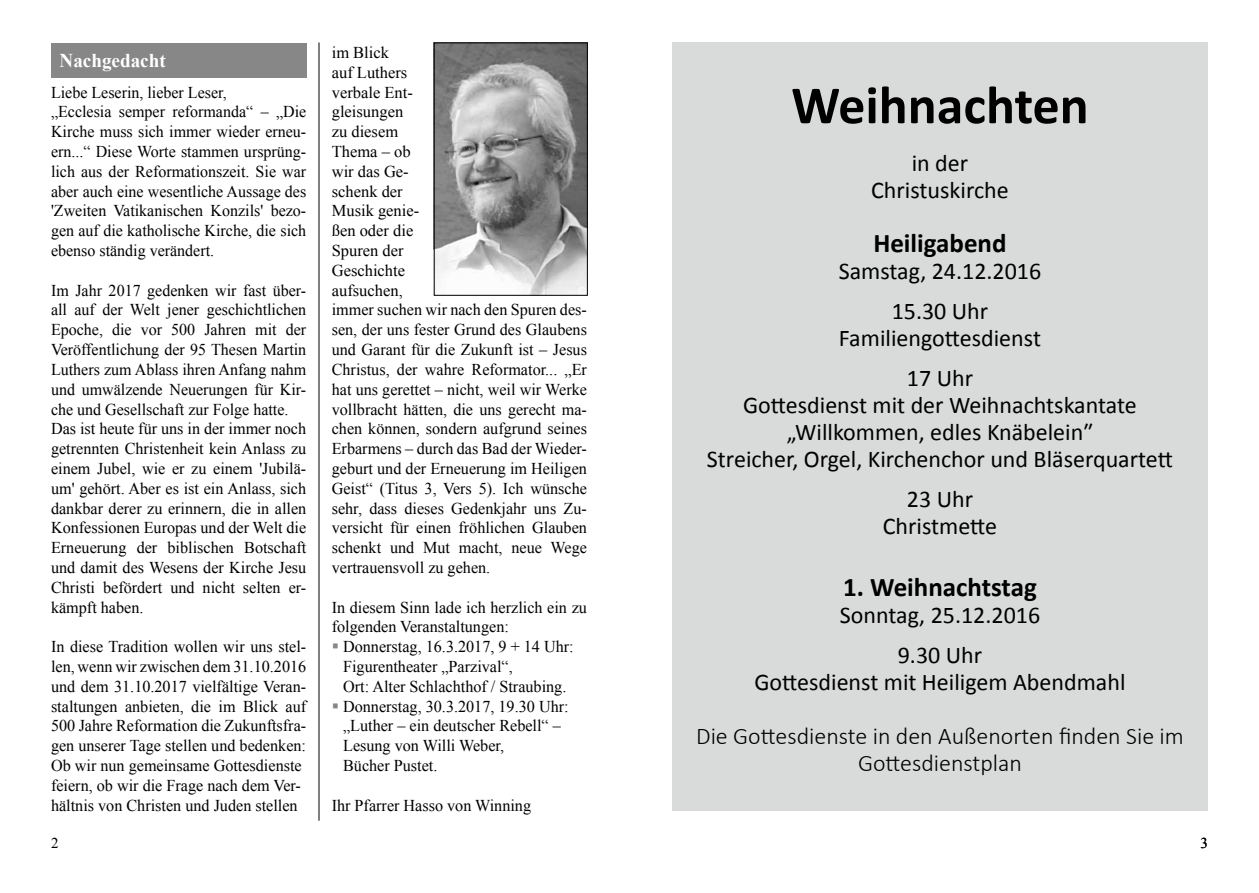
<style>
.page{position:relative;width:1259px;height:893px;background:#fff}
.page>*{position:absolute;margin:0;border:0;box-sizing:border-box;transform-origin:0 0}
.t1{font:700 54px "Calibri";color:#000}
.t2{font:700 27px "Calibri";color:#000}
.t3{font:24px/27px "Calibri";color:#000;text-align:center}
.t4{font:300 24px/27px "Calibri";color:#000;text-align:center}
.t5{font:700 19.5px "Times New Roman";color:#fff}
.t6{font:16.5px/19.8px "Times New Roman";color:#000}
.t7{font:15px "Times New Roman";color:#000}
.s1{color:#868786}
</style>
<div class="page">
<hr style="left:319px;top:43px;width:1px;height:778px;background:#000">
<div style="left:672px;top:43px;width:536px;height:768px;background:#d9dada"></div>
<img style="left:436px;top:45px;width:150px;height:249px">
<div style="left:434px;top:43px;width:154px;height:253px;border:1px solid #000"></div>
<div style="left:51px;top:44px;width:255px;height:34px;background:#868786"></div>
<p class="t5" style="left:60px;top:47px;width:108px">Nachgedacht</p>
<p class="t6" style="left:51px;top:82px;width:257px">Liebe Leserin, lieber Leser,<br>„Ecclesia semper reformanda“ – „Die Kirche muss sich immer wieder erneu&shy;ern...“ Diese Worte stammen ursprüng&shy;lich aus der Reformationszeit. Sie war aber auch eine wesentliche Aussage des 'Zweiten Vatikanischen Konzils' bezo&shy;gen auf die katholische Kirche, die sich ebenso ständig verändert.</p>
<p class="t6" style="left:51px;top:280px;width:257px">Im Jahr 2017 gedenken wir fast über&shy;all auf der Welt jener geschichtlichen Epoche, die vor 500 Jahren mit der Veröffentlichung der 95 Thesen Martin Luthers zum Ablass ihren Anfang nahm und umwälzende Neuerungen für Kir&shy;che und Gesellschaft zur Folge hatte.<br>Das ist heute für uns in der immer noch getrennten Christenheit kein Anlass zu einem Jubel, wie er zu einem 'Jubilä&shy;um' gehört. Aber es ist ein Anlass, sich dankbar derer zu erinnern, die in allen Konfessionen Europas und der Welt die Erneuerung der biblischen Botschaft und damit des Wesens der Kirche Jesu Christi befördert und nicht selten er&shy;kämpft haben.</p>
<p class="t6" style="left:51px;top:636px;width:257px">In diese Tradition wollen wir uns stel&shy;len, wenn wir zwischen dem 31.10.2016 und dem 31.10.2017 vielfältige Veran&shy;staltungen anbieten, die im Blick auf 500 Jahre Reformation die Zukunftsfra&shy;gen unserer Tage stellen und bedenken:<br>Ob wir nun gemeinsame Gottesdienste feiern, ob wir die Frage nach dem Ver&shy;hältnis von Christen und Juden stellen</p>
<p class="t6" style="left:332px;top:42px;width:257px">im Blick<br>auf Luthers<br>verbale Ent-<br>gleisungen<br>zu diesem<br>Thema – ob<br>wir das Ge-<br>schenk der<br>Musik genie-<br>ßen oder die<br>Spuren der<br>Geschichte<br>aufsuchen,<br>immer suchen wir nach den Spuren des&shy;sen, der uns fester Grund des Glaubens und Garant für die Zukunft ist – Jesus<br>Christus, der wahre Reformator... „Er hat uns gerettet – nicht, weil wir Werke vollbracht hätten, die uns gerecht ma&shy;chen können, sondern aufgrund seines<br>Erbarmens – durch das Bad der Wieder&shy;geburt und der Erneuerung im Heiligen<br>Geist“ (Titus 3, Vers 5). Ich wünsche sehr, dass dieses Gedenkjahr uns Zu&shy;versicht für einen fröhlichen Glauben schenkt und Mut macht, neue Wege vertrauensvoll zu gehen.</p>
<p class="t6" style="left:332px;top:597px;width:257px">In diesem Sinn lade ich herzlich ein zu folgenden Veranstaltungen:</p>
<p class="t6" style="left:343px;top:636px;width:232px;text-indent:-11px"><span class="s1">▪</span> Donnerstag, 16.3.2017, 9 + 14 Uhr:<br>Figurentheater „Parzival“,<br>Ort: Alter Schlachthof / Straubing.</p>
<p class="t6" style="left:343px;top:696px;width:227px;text-indent:-11px"><span class="s1">▪</span> Donnerstag, 30.3.2017, 19.30 Uhr: „Luther – ein deutscher Rebell“ –<br>Lesung von Willi Weber,<br>Bücher Pustet.</p>
<p class="t6" style="left:332px;top:795px;width:201px">Ihr Pfarrer Hasso von Winning</p>
<h1 class="t1" style="left:791px;top:71px;width:299px">Weihnachten</h1>
<h3 class="t3" style="left:871px;top:150px;width:139px">in der<br>Christuskirche</h3>
<h2 class="t2" style="left:873px;top:226px;width:135px">Heiligabend</h2>
<h3 class="t3" style="left:838px;top:252px;width:204px;line-height:39.8px">Samstag, 24.12.2016<br>15.30 Uhr</h3>
<h3 class="t3" style="left:839px;top:318px;width:204px;line-height:39.8px">Familiengottesdienst<br>17 Uhr</h3>
<h3 class="t3" style="left:707px;top:392px;width:467px">Gottesdienst mit der Weihnachtskantate „Willkommen, edles Knäbelein″<br>Streicher, Orgel, Kirchenchor und Bläserquartett</h3>
<h3 class="t3" style="left:883px;top:485px;width:116px">23 Uhr<br>Christmette</h3>
<h2 class="t2" style="left:843px;top:570px;width:195px">1. Weihnachtstag</h2>
<h3 class="t3" style="left:840px;top:595px;width:202px;line-height:39.8px">Sonntag, 25.12.2016<br>9.30 Uhr</h3>
<h3 class="t3" style="left:754px;top:669px;width:372px">Gottesdienst mit Heiligem Abendmahl</h3>
<h3 class="t4" style="left:696px;top:721px;width:489px">Die Gottesdienste in den Außenorten finden Sie im<br>Gottesdienstplan</h3>
<p class="t7" style="left:51px;top:833px;width:9px">2</p>
<p class="t7" style="left:1200px;top:833px;width:9px">3</p>
</div>
